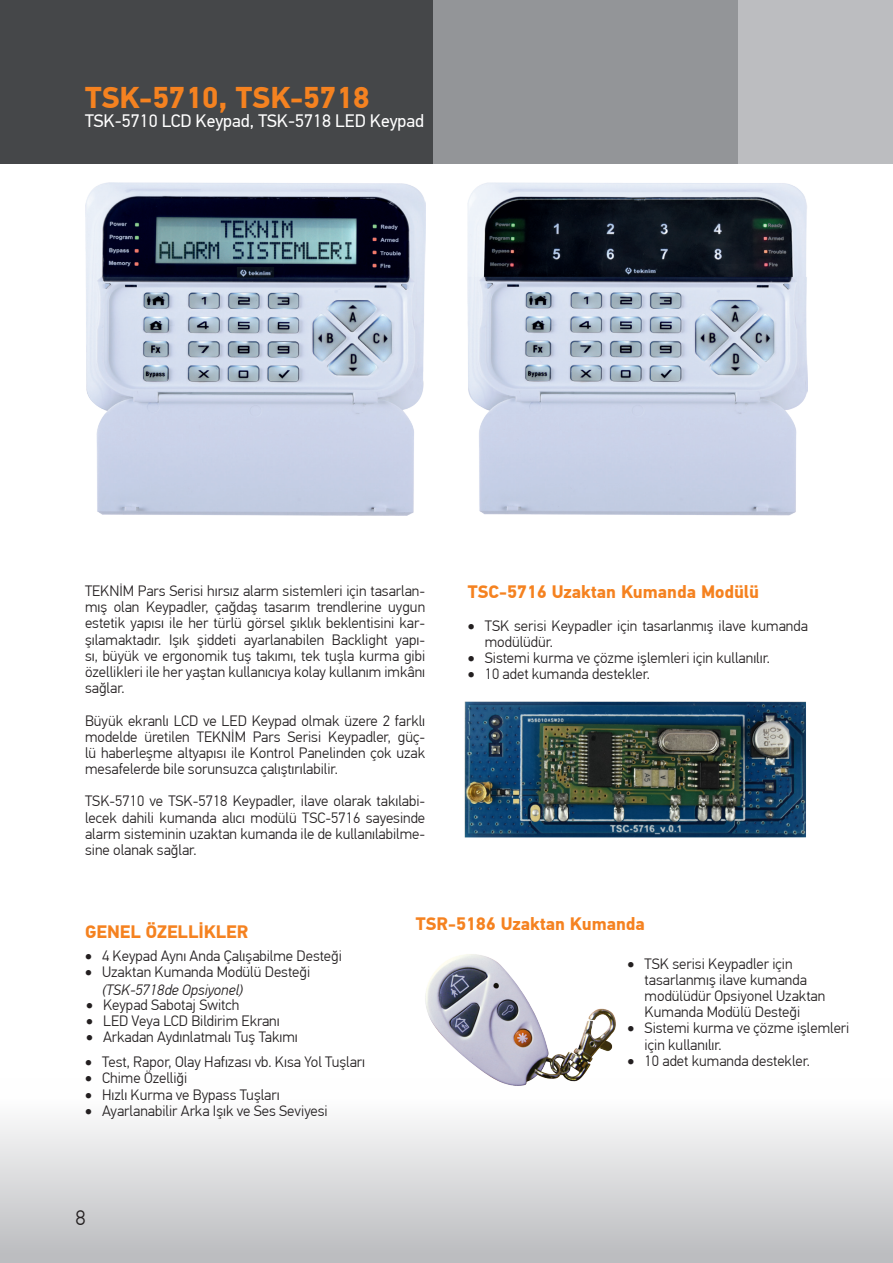
<style>
.page{position:relative;width:893px;height:1263px;background:#fff}
.page>*{position:absolute;margin:0;border:0;box-sizing:border-box;transform-origin:0 0}
.t1{font:700 30px "PF Din Text Pro";color:#f58220}
.t2{font:300 21px "PF Din Text Pro";color:#231f20}
.t3{font:700 18px "PF Din Text Pro";color:#f58220}
.t4{font:18px "PF Din Text Pro";color:#fff}
.t5{font:300 15px/16.2px "PF Din Text Pro";color:#231f20}
.s1{font-style:italic}
</style>
<div class="page">
<div style="left:0;top:1078px;width:893px;height:185px;background:linear-gradient(to bottom,#fff,#b9babd)"></div>
<div style="left:0;top:0;width:446px;height:164px;background:#454749"></div>
<div style="left:434px;top:0;width:459px;height:164px;background:#bcbdc0"></div>
<div style="left:434px;top:0;width:304px;height:164px;background:#939598"></div>
<img style="left:85px;top:183px;width:340px;height:332px">
<img style="left:468px;top:183px;width:340px;height:332px">
<img style="left:464px;top:701px;width:342px;height:137px">
<img style="left:419px;top:954px;width:201px;height:139px">
<p class="t1" style="left:85px;top:79px;width:286px">TSK-5710, TSK-5718</p>
<p class="t4" style="left:85px;top:110px;width:341px">TSK-5710 LCD Keypad, TSK-5718 LED Keypad</p>
<p class="t5" style="left:85px;top:583px;width:342px;text-align:justify">TEKNİM Pars Serisi hırsız alarm sistemleri için tasarlan&shy;mış olan Keypadler, çağdaş tasarım trendlerine uygun estetik yapısı ile her türlü görsel şıklık beklentisini kar&shy;şılamaktadır. Işık şiddeti ayarlanabilen Backlight yapı&shy;sı, büyük ve ergonomik tuş takımı, tek tuşla kurma gibi özellikleri ile her yaştan kullanıcıya kolay kullanım imkânı sağlar.</p>
<p class="t5" style="left:85px;top:712px;width:342px;text-align:justify">Büyük ekranlı LCD ve LED Keypad olmak üzere 2 farklı modelde üretilen TEKNİM Pars Serisi Keypadler, güç&shy;lü haberleşme altyapısı ile Kontrol Panelinden çok uzak mesafelerde bile sorunsuzca çalıştırılabilir.</p>
<p class="t5" style="left:85px;top:793px;width:342px;text-align:justify">TSK-5710 ve TSK-5718 Keypadler, ilave olarak takılabi&shy;lecek dahili kumanda alıcı modülü TSC-5716 sayesinde alarm sisteminin uzaktan kumanda ile de kullanılabilme&shy;sine olanak sağlar.</p>
<p class="t3" style="left:468px;top:581px;width:293px">TSC-5716 Uzaktan Kumanda Modülü</p>
<p class="t5" style="left:485px;top:618px;width:325px;text-indent:-17px">• TSK serisi Keypadler için tasarlanmış ilave kumanda modülüdür.</p>
<p class="t5" style="left:468px;top:650px;width:304px">• Sistemi kurma ve çözme işlemleri için kullanılır.</p>
<p class="t5" style="left:468px;top:666px;width:184px">• 10 adet kumanda destekler.</p>
<p class="t3" style="left:85px;top:920px;width:165px">GENEL ÖZELLİKLER</p>
<p class="t3" style="left:416px;top:912px;width:231px">TSR-5186 Uzaktan Kumanda</p>
<p class="t5" style="left:85px;top:948px;width:258px">• 4 Keypad Aynı Anda Çalışabilme Desteği</p>
<p class="t5" style="left:102px;top:963px;width:210px;line-height:18px;text-indent:-17px">• Uzaktan Kumanda Modülü Desteği <span class="s1">(TSK-5718de Opsiyonel)</span></p>
<p class="t5" style="left:86px;top:997px;width:155px">• Keypad Sabotaj Switch</p>
<p class="t5" style="left:86px;top:1013px;width:195px">• LED Veya LCD Bildirim Ekranı</p>
<p class="t5" style="left:86px;top:1029px;width:213px">• Arkadan Aydınlatmalı Tuş Takımı</p>
<p class="t5" style="left:85px;top:1054px;width:282px">• Test, Rapor, Olay Hafızası vb. Kısa Yol Tuşları</p>
<p class="t5" style="left:85px;top:1070px;width:104px">• Chime Özelliği</p>
<p class="t5" style="left:85px;top:1086px;width:196px">• Hızlı Kurma ve Bypass Tuşları</p>
<p class="t5" style="left:85px;top:1103px;width:244px">• Ayarlanabilir Arka Işık ve Ses Seviyesi</p>
<h2 class="t2" style="left:76px;top:1206px;width:12px">8</h2>
<p class="t5" style="left:645px;top:956px;width:182px;text-indent:-17px">• TSK serisi Keypadler için tasarlanmış ilave kumanda modülüdür Opsiyonel Uzaktan<br>Kumanda Modülü Desteği</p>
<p class="t5" style="left:645px;top:1020px;width:206px;text-indent:-17px">• Sistemi kurma ve çözme işlemleri için kullanılır.</p>
<p class="t5" style="left:628px;top:1053px;width:184px">• 10 adet kumanda destekler.</p>
</div>
